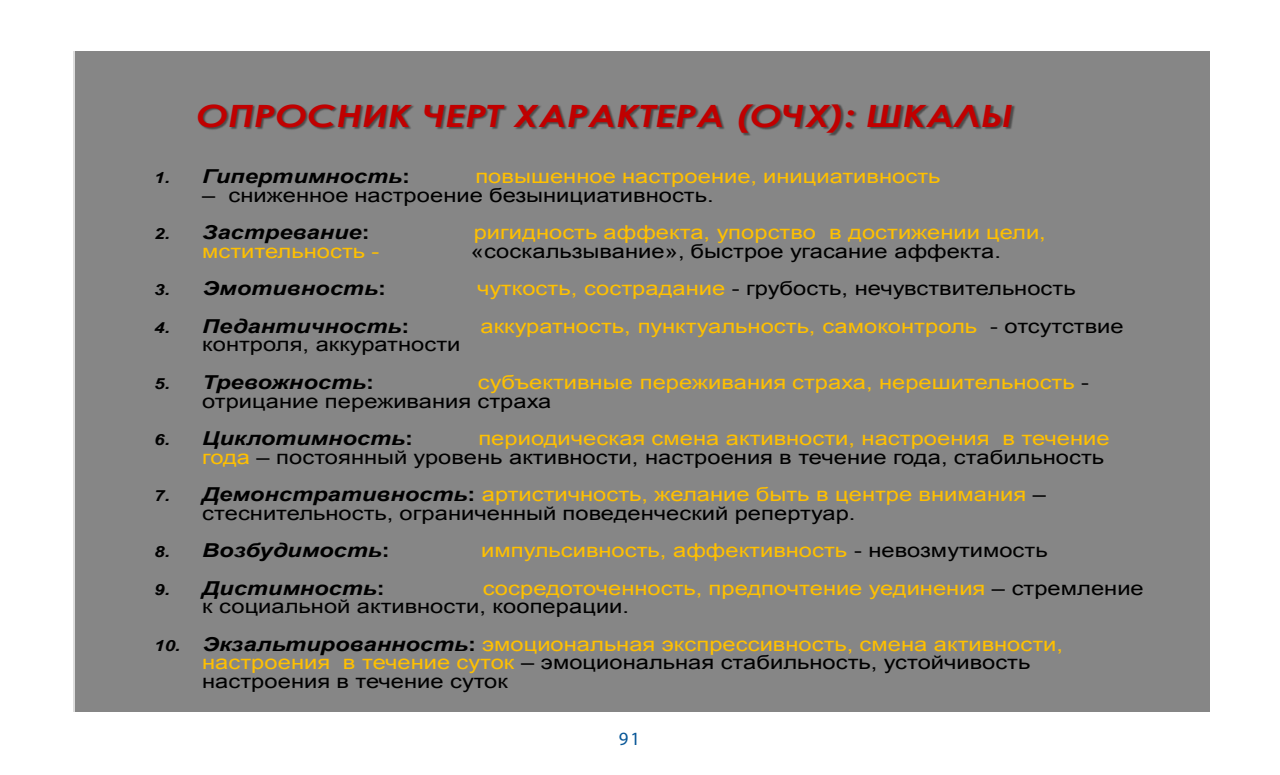
<style>
.page{position:relative;width:1280px;height:775px;background:#fff}
.page>*{position:absolute;margin:0;border:0;box-sizing:border-box;transform-origin:0 0}
.t1{font:italic 700 30.75px "Century Gothic";color:#c00000;scale:1.23 1}
.t2{font:19.25px/18.4px "Arial";color:#000;scale:1.23 1}
.t3{font:19.25px/18.4px "Arial";color:#ffc000;scale:1.23 1}
.t4{font:italic 700 19.25px "Arial";color:#000;scale:1.23 1}
.t5{font:18.75px "Myriad Pro";color:#075697}
.s1{font-size:15.38px}
.s2{font-style:normal}
.s3{color:#ffc000}
.s4{color:#000}
.s5{font-weight:700;font-style:italic;font-size:15.38px}
.s6{font-weight:700;font-style:italic}
.s7{font-weight:700}
.s8{font-weight:700;font-style:italic;font-size:15.38px;color:#000}
.s9{font-weight:700;font-style:italic;color:#000}
.s10{font-weight:700;color:#000}
</style>
<div class="page">
<img style="left:173px;top:87px;width:867px;height:68px">
<p class="t1" style="left:197px;top:93px;width:665px">ОПРОСНИК ЧЕРТ ХАРАКТЕРА (ОЧХ): ШКАЛЫ</p>
<p class="t4" style="left:154px;top:164px;width:210px"><span class="s1">1.</span> Гипертимность<span class="s2">:</span></p>
<p class="t3" style="left:475px;top:167px;width:380px">повышенное настроение, инициативность</p>
<p class="t2" style="left:202px;top:186px;width:417px">– сниженное настроение безынициативность.</p>
<p class="t4" style="left:154px;top:220px;width:177px"><span class="s1">2.</span> Застревание<span class="s2">:</span></p>
<p class="t3" style="left:474px;top:223px;width:467px">ригидность аффекта, упорство в достижении цели,</p>
<p class="t3" style="left:202px;top:242px;width:146px">мстительность -</p>
<p class="t2" style="left:471px;top:242px;width:433px">«соскальзывание», быстрое угасание аффекта.</p>
<p class="t4" style="left:154px;top:276px;width:190px"><span class="s1">3.</span> Эмотивность<span class="s2">:</span></p>
<p class="t2" style="left:477px;top:279px;width:488px"><span class="s3">чуткость, сострадание</span> - грубость, нечувствительность</p>
<p class="t4" style="left:154px;top:313px;width:209px"><span class="s1">4.</span> Педантичность<span class="s2">:</span></p>
<p class="t3" style="left:481px;top:317px;width:524px">аккуратность, пунктуальность, самоконтроль <span class="s4">- отсутствие</span></p>
<p class="t2" style="left:202px;top:335px;width:211px">контроля, аккуратности</p>
<p class="t4" style="left:154px;top:370px;width:180px"><span class="s1">5.</span> Тревожность<span class="s2">:</span></p>
<p class="t3" style="left:202px;top:373px;width:722px;text-indent:276px">субъективные переживания страха, нерешительность <span class="s4">- отрицание переживания страха</span></p>
<p class="t4" style="left:154px;top:426px;width:212px"><span class="s1">6.</span> Циклотимность<span class="s2">:</span></p>
<p class="t2" style="left:202px;top:429px;width:739px;text-align:right"><span class="s3">периодическая смена активности, настроения в течение<br>года</span> – постоянный уровень активности, настроения в течение года, стабильность</p>
<p class="t2" style="left:202px;top:485px;width:687px;text-indent:-48px"><span class="s5">7.</span> <span class="s6">Демонстративность</span><span class="s7">:</span> <span class="s3">артистичность, желание быть в центре внимания</span> – стеснительность, ограниченный поведенческий репертуар.</p>
<p class="t4" style="left:154px;top:538px;width:193px"><span class="s1">8.</span> Возбудимость<span class="s2">:</span></p>
<p class="t3" style="left:481px;top:541px;width:462px">импульсивность, аффективность <span class="s4">- невозмутимость</span></p>
<p class="t4" style="left:154px;top:575px;width:189px"><span class="s1">9.</span> Дистимность<span class="s2">:</span></p>
<p class="t2" style="left:202px;top:579px;width:767px;text-indent:281px"><span class="s3">сосредоточенность, предпочтение уединения</span> – стремление к социальной активности, кооперации.</p>
<p class="t3" style="left:202px;top:635px;width:701px;text-indent:-48px"><span class="s8">10.</span> <span class="s9">Экзальтированность</span><span class="s10">:</span> эмоциональная экспрессивность, смена активности, настроения в течение суток <span class="s4">– эмоциональная стабильность, устойчивость настроения в течение суток</span></p>
<p class="t5" style="left:619px;top:727px;width:23px">91</p>
</div>
